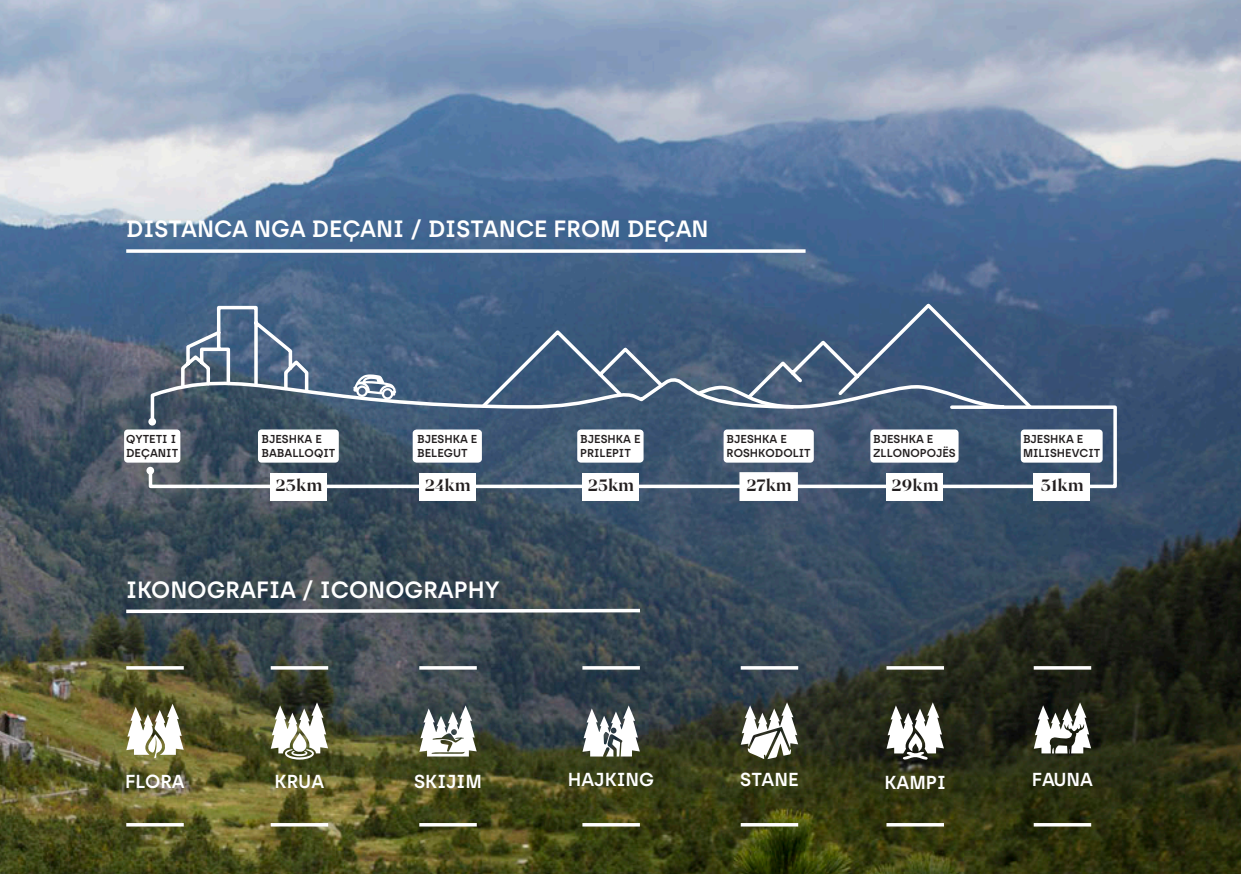
<style>
.page{position:relative;width:1241px;height:874px;background:#fff}
.page>*{position:absolute;margin:0;border:0;box-sizing:border-box;transform-origin:0 0}
.t1{font:600 23.45px "Archia";color:#fff}
.t2{font:600 18.72px "Archia";color:#fff}
.t3{font:700 15.75px "Joane";color:#231f20}
.t4{font:600 11.55px/13.8px "Archia";color:#231f20}
</style>
<div class="page">
<img style="left:0;top:1px;width:1240px;height:872px">
<svg style="left:582px;top:665px;width:57px;height:4px"></svg>
<svg style="left:582px;top:822px;width:57px;height:4px"></svg>
<svg style="left:582px;top:705px;width:57px;height:51px"></svg>
<svg style="left:740px;top:665px;width:58px;height:4px"></svg>
<svg style="left:740px;top:822px;width:58px;height:4px"></svg>
<svg style="left:740px;top:702px;width:58px;height:56px"></svg>
<svg style="left:1033px;top:665px;width:57px;height:4px"></svg>
<svg style="left:1033px;top:822px;width:57px;height:4px"></svg>
<svg style="left:1033px;top:702px;width:57px;height:51px"></svg>
<svg style="left:886px;top:665px;width:57px;height:4px"></svg>
<svg style="left:886px;top:822px;width:57px;height:4px"></svg>
<svg style="left:886px;top:702px;width:57px;height:57px"></svg>
<svg style="left:419px;top:665px;width:57px;height:4px"></svg>
<svg style="left:419px;top:822px;width:57px;height:4px"></svg>
<svg style="left:419px;top:705px;width:57px;height:51px"></svg>
<svg style="left:271px;top:665px;width:57px;height:4px"></svg>
<svg style="left:271px;top:822px;width:57px;height:4px"></svg>
<svg style="left:271px;top:702px;width:57px;height:57px"></svg>
<svg style="left:126px;top:665px;width:58px;height:4px"></svg>
<svg style="left:126px;top:822px;width:58px;height:4px"></svg>
<svg style="left:126px;top:703px;width:58px;height:55px"></svg>
<svg style="left:126px;top:249px;width:679px;height:4px"></svg>
<div style="left:270px;top:472px;width:57px;height:28px;background:#fff"></div>
<svg style="left:123px;top:606px;width:520px;height:8px"></svg>
<div style="left:419px;top:472px;width:56px;height:28px;background:#fff"></div>
<div style="left:582px;top:472px;width:56px;height:28px;background:#fff"></div>
<div style="left:739px;top:472px;width:58px;height:28px;background:#fff"></div>
<svg style="left:147px;top:403px;width:971px;height:86px;background:#5a6d81"></svg>
<div style="left:885px;top:472px;width:57px;height:28px;background:#fff"></div>
<div style="left:1033px;top:472px;width:56px;height:28px;background:#fff"></div>
<svg style="left:149px;top:300px;width:885px;height:125px;background:#445d7c"></svg>
<svg style="left:695px;top:383px;width:312px;height:27px"></svg>
<svg style="left:179px;top:304px;width:487px;height:106px;background:#4f6986"></svg>
<div style="left:412px;top:429px;width:70px;height:33px;background:#fff;border-radius:4px"></div>
<div style="left:124px;top:429px;width:56px;height:33px;background:#fff;border-radius:3px"></div>
<div style="left:258px;top:429px;width:81px;height:33px;background:#fff;border-radius:3px"></div>
<div style="left:1020px;top:429px;width:82px;height:33px;background:#fff;border-radius:3px"></div>
<div style="left:870px;top:429px;width:88px;height:33px;background:#fff;border-radius:3px"></div>
<div style="left:723px;top:429px;width:90px;height:33px;background:#fff;border-radius:3px"></div>
<div style="left:577px;top:429px;width:66px;height:33px;background:#fff;border-radius:4px"></div>
<div style="left:146px;top:466px;width:8px;height:8px;background:#fff;border-radius:50%"></div>
<div style="left:148px;top:417px;width:8px;height:8px;background:#fff;border-radius:50%"></div>
<svg style="left:353px;top:374px;width:43px;height:25px"></svg>
<h1 class="t1" style="left:126px;top:214px;width:583px">DISTANCA NGA DEÇANI / DISTANCE FROM DEÇAN</h1>
<p class="t4" style="left:126px;top:431px;width:53px">QYTETI I<br>DEÇANIT</p>
<p class="t4" style="left:261px;top:431px;width:75px">BJESHKA E<br>BABALLOQIT</p>
<p class="t4" style="left:1022px;top:431px;width:79px">BJESHKA E<br>MILISHEVCIT</p>
<p class="t4" style="left:417px;top:431px;width:62px">BJESHKA E<br>BELEGUT</p>
<p class="t4" style="left:580px;top:431px;width:62px">BJESHKA E<br>PRILEPIT</p>
<p class="t4" style="left:873px;top:431px;width:84px">BJESHKA E<br>ZLLONOPOJËS</p>
<p class="t4" style="left:726px;top:431px;width:86px">BJESHKA E<br>ROSHKODOLIT</p>
<h3 class="t3" style="left:275px;top:474px;width:48px">23km</h3>
<h3 class="t3" style="left:425px;top:474px;width:47px">24km</h3>
<h3 class="t3" style="left:587px;top:474px;width:48px">25km</h3>
<h3 class="t3" style="left:746px;top:474px;width:47px">27km</h3>
<h3 class="t3" style="left:891px;top:474px;width:49px">29km</h3>
<h3 class="t3" style="left:1040px;top:474px;width:44px">31km</h3>
<h1 class="t1" style="left:126px;top:575px;width:375px">IKONOGRAFIA / ICONOGRAPHY</h1>
<h2 class="t2" style="left:125px;top:769px;width:61px">FLORA</h2>
<h2 class="t2" style="left:274px;top:769px;width:51px">KRUA</h2>
<h2 class="t2" style="left:414px;top:769px;width:69px">SKIJIM</h2>
<h2 class="t2" style="left:568px;top:768px;width:88px">HAJKING</h2>
<h2 class="t2" style="left:740px;top:767px;width:60px">STANE</h2>
<h2 class="t2" style="left:884px;top:771px;width:63px">KAMPI</h2>
<h2 class="t2" style="left:1031px;top:768px;width:63px">FAUNA</h2>
</div>
